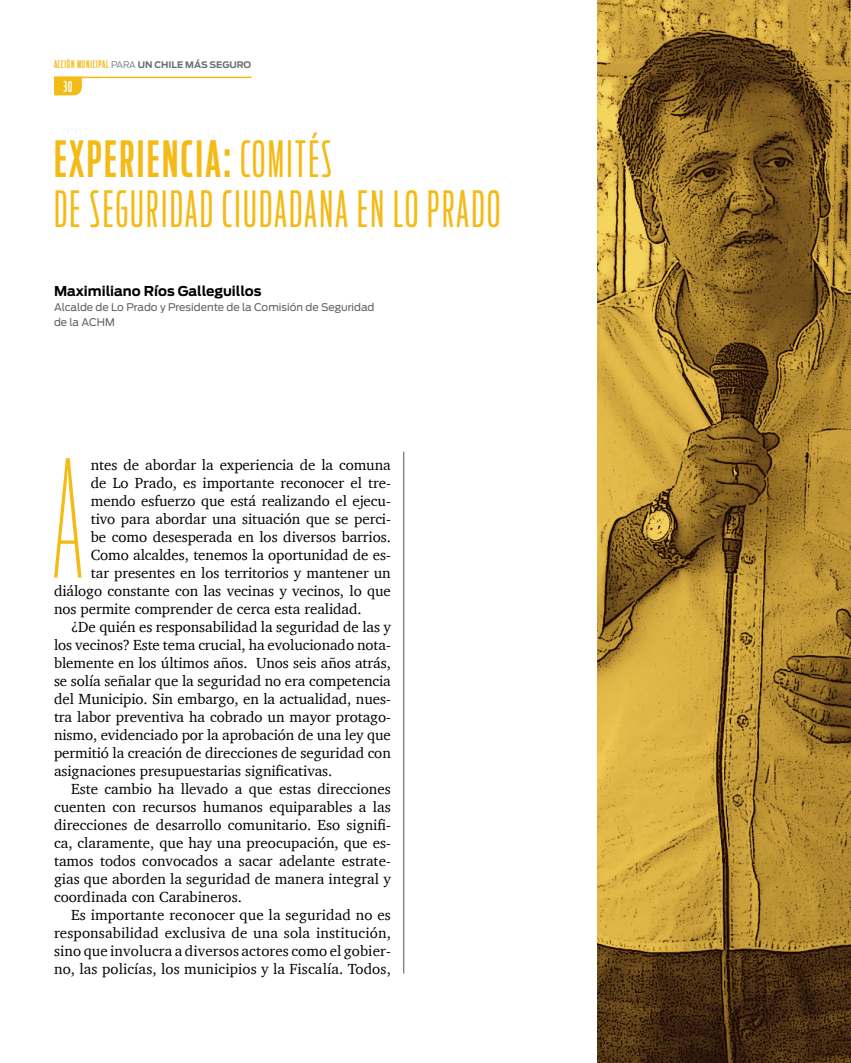
<style>
.page{position:relative;width:851px;height:1063px;background:#fff}
.page>*{position:absolute;margin:0;border:0;box-sizing:border-box;transform-origin:0 0}
.t1{font:100 160.8px "Ford Antenna Comp";color:#f4ba15}
.t2{font:300 49.5px/49.5px "Ford Antenna Comp";letter-spacing:.05em;color:#f4ba15}
.t3{font:15px "Charter";letter-spacing:-.005em;color:#000}
.t4{font:500 14.55px "Ford Antenna Comp";color:#fff}
.t5{font:700 13.5px "Ford Antenna";color:#000}
.t6{font:10.5px/15px "Ford Antenna";color:#646363}
.t7{font:700 9px "Ford Antenna";color:#706f6f}
.s1{font-family:"Ford Antenna Comp";font-weight:500;font-size:10.5px;color:#f4ba15}
.s2{font-weight:300}
.s3{font-weight:500}
</style>
<div class="page">
<svg style="left:54px;top:78px;width:28px;height:17px"></svg>
<hr style="left:54px;top:77px;width:197px;height:1px;background:#f4ba15">
<hr style="left:403px;top:452px;width:1px;height:522px;background:#575756">
<img style="left:597px;top:0;width:253px;height:1063px">
<p class="t7" style="left:54px;top:57px;width:199px"><span class="s1">ACCIÓN MUNICIPAL</span> <span class="s2">PARA</span> UN CHILE MÁS SEGURO</p>
<p class="t4" style="left:63px;top:74px;width:11px">30</p>
<h2 class="t2" style="left:54px;top:128px;width:447px"><span class="s3">EXPERIENCIA:</span> COMITÉS<br>DE SEGURIDAD CIUDADANA EN LO PRADO</h2>
<p class="t5" style="left:54px;top:278px;width:209px">Maximiliano Ríos Galleguillos</p>
<p class="t6" style="left:54px;top:298px;width:322px">Alcalde de Lo Prado y Presidente de la Comisión de Seguridad de la ACHM</p>
<h1 class="t1" style="left:53px;top:390px;width:32px">A</h1>
<p class="t3" style="left:91px;top:451px;width:301px">ntes de abordar la experiencia de la comuna</p>
<p class="t3" style="left:91px;top:469px;width:301px">de Lo Prado, es importante reconocer el tre-</p>
<p class="t3" style="left:91px;top:487px;width:301px">mendo esfuerzo que está realizando el ejecu-</p>
<p class="t3" style="left:91px;top:505px;width:301px">tivo para abordar una situación que se perci-</p>
<p class="t3" style="left:91px;top:523px;width:301px">be como desesperada en los diversos barrios.</p>
<p class="t3" style="left:91px;top:541px;width:301px">Como alcaldes, tenemos la oportunidad de es-</p>
<p class="t3" style="left:91px;top:559px;width:301px">tar presentes en los territorios y mantener un</p>
<p class="t3" style="left:54px;top:577px;width:338px">diálogo constante con las vecinas y vecinos, lo que</p>
<p class="t3" style="left:54px;top:595px;width:309px">nos permite comprender de cerca esta realidad.</p>
<p class="t3" style="left:71px;top:613px;width:321px">¿De quién es responsabilidad la seguridad de las y</p>
<p class="t3" style="left:54px;top:631px;width:338px">los vecinos? Este tema crucial, ha evolucionado nota-</p>
<p class="t3" style="left:54px;top:649px;width:338px">blemente en los últimos años. Unos seis años atrás,</p>
<p class="t3" style="left:54px;top:667px;width:338px">se solía señalar que la seguridad no era competencia</p>
<p class="t3" style="left:54px;top:685px;width:338px">del Municipio. Sin embargo, en la actualidad, nues-</p>
<p class="t3" style="left:54px;top:703px;width:338px">tra labor preventiva ha cobrado un mayor protago-</p>
<p class="t3" style="left:54px;top:721px;width:338px">nismo, evidenciado por la aprobación de una ley que</p>
<p class="t3" style="left:54px;top:739px;width:338px">permitió la creación de direcciones de seguridad con</p>
<p class="t3" style="left:54px;top:757px;width:280px">asignaciones presupuestarias significativas.</p>
<p class="t3" style="left:71px;top:775px;width:321px">Este cambio ha llevado a que estas direcciones</p>
<p class="t3" style="left:54px;top:793px;width:338px">cuenten con recursos humanos equiparables a las</p>
<p class="t3" style="left:54px;top:811px;width:338px">direcciones de desarrollo comunitario. Eso signifi-</p>
<p class="t3" style="left:54px;top:829px;width:338px">ca, claramente, que hay una preocupación, que es-</p>
<p class="t3" style="left:54px;top:847px;width:338px">tamos todos convocados a sacar adelante estrate-</p>
<p class="t3" style="left:54px;top:865px;width:338px">gias que aborden la seguridad de manera integral y</p>
<p class="t3" style="left:54px;top:883px;width:189px">coordinada con Carabineros.</p>
<p class="t3" style="left:71px;top:901px;width:321px">Es importante reconocer que la seguridad no es</p>
<p class="t3" style="left:54px;top:919px;width:338px">responsabilidad exclusiva de una sola institución,</p>
<p class="t3" style="left:54px;top:937px;width:338px">sino que involucra a diversos actores como el gobier-</p>
<p class="t3" style="left:54px;top:955px;width:338px">no, las policías, los municipios y la Fiscalía. Todos,</p>
</div>
